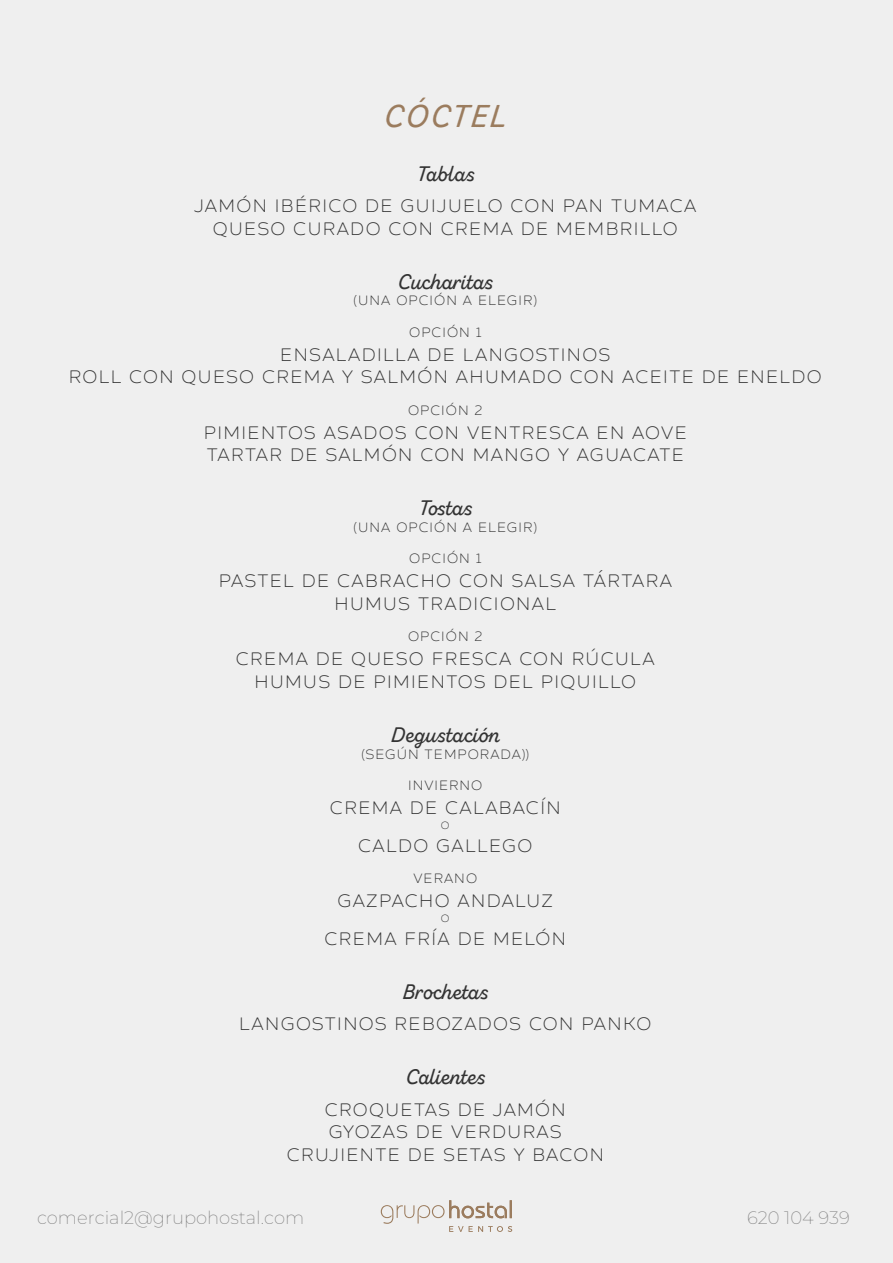
<style>
.page{position:relative;width:893px;height:1263px;background:#efefef}
.page>*{position:absolute;margin:0;border:0;box-sizing:border-box;transform-origin:0 0}
.t1{font:31.5px "Zing Script Rust SB Demo Base";letter-spacing:.04em;color:#9b7c5e}
.t2{font:21px "Zing Script Rust SB Demo Base";color:#333}
.t3{font:18px/22.5px "Zing Sans Rust L Demo Base";letter-spacing:.075em;color:#333;text-align:center}
.t4{font:100 18px "Montserrat";color:#868686}
.t5{font:13.5px "Zing Sans Rust L Demo Base";letter-spacing:.075em;color:#333}
.t6{font:10.5px "Zing Sans Rust L Demo Base";color:#333}
</style>
<div class="page">
<svg style="left:381px;top:1200px;width:131px;height:32px"></svg>
<h1 class="t1" style="left:384px;top:97px;width:124px">CÓCTEL</h1>
<p class="t2" style="left:416px;top:161px;width:57px">Tablas</p>
<p class="t3" style="left:194px;top:195px;width:503px">JAMÓN IBÉRICO DE GUIJUELO CON PAN TUMACA<br>QUESO CURADO CON CREMA DE MEMBRILLO</p>
<p class="t2" style="left:398px;top:269px;width:94px">Cucharitas</p>
<p class="t5" style="left:354px;top:292px;width:185px">(UNA OPCIÓN A ELEGIR)</p>
<p class="t5" style="left:409px;top:324px;width:74px">OPCIÓN 1</p>
<p class="t3" style="left:69px;top:343px;width:754px">ENSALADILLA DE LANGOSTINOS<br>ROLL CON QUESO CREMA Y SALMÓN AHUMADO CON ACEITE DE ENELDO</p>
<p class="t5" style="left:408px;top:402px;width:76px">OPCIÓN 2</p>
<p class="t3" style="left:204px;top:421px;width:485px;text-align:left">PIMIENTOS ASADOS CON VENTRESCA EN AOVE<br>TARTAR DE SALMÓN CON MANGO Y AGUACATE</p>
<p class="t2" style="left:419px;top:495px;width:53px">Tostas</p>
<p class="t5" style="left:354px;top:519px;width:185px">(UNA OPCIÓN A ELEGIR)</p>
<p class="t5" style="left:409px;top:550px;width:74px">OPCIÓN 1</p>
<p class="t3" style="left:219px;top:570px;width:455px">PASTEL DE CABRACHO CON SALSA TÁRTARA<br>HUMUS TRADICIONAL</p>
<p class="t5" style="left:408px;top:628px;width:76px">OPCIÓN 2</p>
<p class="t3" style="left:236px;top:648px;width:420px">CREMA DE QUESO FRESCA CON RÚCULA<br>HUMUS DE PIMIENTOS DEL PIQUILLO</p>
<p class="t2" style="left:391px;top:722px;width:110px">Degustación</p>
<p class="t5" style="left:361px;top:745px;width:169px">(SEGÚN TEMPORADA))</p>
<p class="t5" style="left:408px;top:777px;width:76px">INVIERNO</p>
<p class="t3" style="left:330px;top:796px;width:232px">CREMA DE CALABACÍN</p>
<p class="t6" style="left:441px;top:819px;width:10px">O</p>
<p class="t3" style="left:358px;top:834px;width:176px">CALDO GALLEGO</p>
<p class="t5" style="left:413px;top:870px;width:65px">VERANO</p>
<p class="t3" style="left:338px;top:889px;width:217px">GAZPACHO ANDALUZ</p>
<p class="t6" style="left:441px;top:912px;width:10px">O</p>
<p class="t3" style="left:325px;top:927px;width:243px">CREMA FRÍA DE MELÓN</p>
<p class="t2" style="left:403px;top:978px;width:85px">Brochetas</p>
<p class="t3" style="left:239px;top:1012px;width:413px">LANGOSTINOS REBOZADOS CON PANKO</p>
<p class="t2" style="left:406px;top:1064px;width:79px">Calientes</p>
<p class="t3" style="left:287px;top:1098px;width:319px">CROQUETAS DE JAMÓN<br>GYOZAS DE VERDURAS<br>CRUJIENTE DE SETAS Y BACON</p>
<p class="t4" style="left:37px;top:1206px;width:269px">comercial2@grupohostal.com</p>
<p class="t4" style="left:747px;top:1206px;width:104px">620 104 939</p>
</div>
